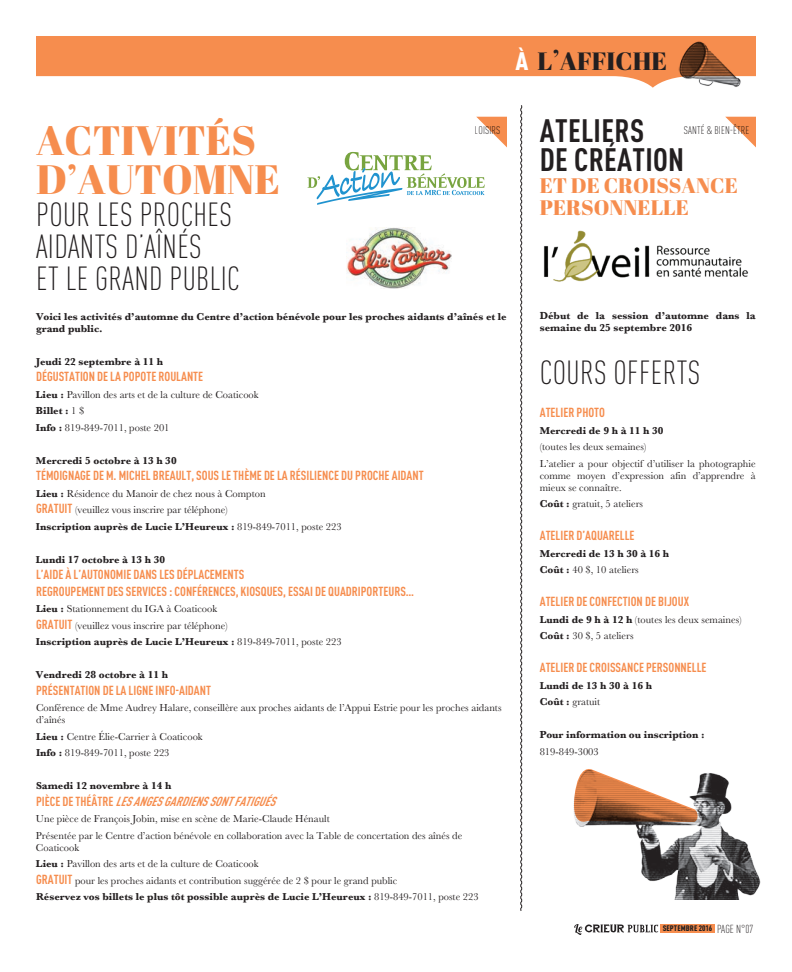
<style>
.page{position:relative;width:792px;height:972px;background:#fff}
.page>*{position:absolute;margin:0;border:0;box-sizing:border-box;transform-origin:0 0}
.t1{font:41px/39px "Abril Fatface";color:#f68d4e}
.t2{font:300 condensed 33px/32px "DINOT";letter-spacing:.01em;color:#231f20}
.t3{font:700 condensed 32px/29px "DINOT";letter-spacing:.01em;color:#231f20}
.t4{font:25px "Abril Fatface";color:#231f20}
.t5{font:21px/22px "Abril Fatface";color:#f68d4e}
.t6{font:700 condensed 13px/16.5px "DINOT";color:#f68d4e}
.t7{font:italic 700 condensed 13px "DINOT";color:#f68d4e}
.t8{font:300 condensed 11.5px "DINOT";color:#231f20}
.t9{font:300 condensed 11px "DINOT";letter-spacing:.01em;color:#231f20}
.t10{font:10.5px/16.5px "Baskerville";color:#231f20}
.t11{font:700 10.5px/12px "Baskerville";color:#231f20}
.t12{font:900 condensed 8px "DINOT";letter-spacing:.01em;color:#231f20}
.s1{font-family:"DINOT";font-weight:900;font-stretch:condensed;color:#fff}
.s2{font-size:28px}
.s3{font-weight:700}
.s4{font-family:"Bask Old Face"}
.s5{font-weight:400}
.s6{font-family:"Bask Old Face";font-weight:400}
.s7{font-style:normal}
.s8{font-weight:300;font-size:11.5px}
</style>
<div class="page">
<div style="left:661px;top:924px;width:54px;height:9px;background:#f68d4e"></div>
<svg style="left:574px;top:924px;width:84px;height:11px"></svg>
<svg style="left:36px;top:36px;width:720px;height:52px;fill:#f68d4e"></svg>
<img style="left:679px;top:41px;width:62px;height:47px">
<svg style="left:725px;top:117px;width:31px;height:30px"></svg>
<img style="left:543px;top:230px;width:205px;height:52px">
<svg style="left:520px;top:105px;width:3px;height:806px"></svg>
<img style="left:346px;top:227px;width:106px;height:61px">
<svg style="left:307px;top:117px;width:200px;height:88px"></svg>
<img style="left:576px;top:773px;width:185px;height:127px">
<svg style="left:573px;top:769px;width:125px;height:54px"></svg>
<h3 class="t4" style="left:515px;top:43px;width:153px"><span class="s1">À</span> L<span class="s2">’</span>AFFICHE</h3>
<h1 class="t1" style="left:36px;top:120px;width:246px">ACTIVITÉS<br>D’AUTOMNE</h1>
<h2 class="t2" style="left:36px;top:198px;width:205px">POUR LES PROCHES<br>AIDANTS D’AÎNÉS<br>ET LE GRAND PUBLIC</h2>
<p class="t11" style="left:36px;top:310px;width:472px">Voici les activités d’automne du Centre d’action bénévole pour les proches aidants d’aînés et le grand public.</p>
<p class="t11" style="left:36px;top:355px;width:129px">Jeudi 22 septembre à 11 h</p>
<p class="t6" style="left:36px;top:368px;width:169px">DÉGUSTATION DE LA POPOTE ROULANTE</p>
<p class="t10" style="left:36px;top:386px;width:224px"><span class="s3">Lieu :</span> Pavillon des arts et de la culture de Coaticook<br><span class="s3">Billet :</span> 1 <span class="s4">$<br></span><span class="s3">Info :</span> 819-849-7011, poste 201</p>
<p class="t11" style="left:36px;top:454px;width:142px">Mercredi 5 octobre à 13 h 30</p>
<p class="t6" style="left:36px;top:467px;width:389px">TÉMOIGNAGE DE M. MICHEL BREAULT, SOUS LE THÈME DE LA RÉSILIENCE DU PROCHE AIDANT</p>
<p class="t10" style="left:36px;top:485px;width:231px"><span class="s3">Lieu :</span> Résidence du Manoir de chez nous à Compton</p>
<p class="t6" style="left:36px;top:500px;width:7px">GRATUIT</p>
<h3 class="t3" style="left:540px;top:116px;width:146px">ATELIERS<br>DE CRÉATION</h3>
<h3 class="t5" style="left:540px;top:174px;width:200px">ET DE CROISSANCE<br>PERSONNELLE</h3>
<p class="t9" style="left:475px;top:124px;width:26px">LOISIRS</p>
<p class="t9" style="left:684px;top:124px;width:67px">SANTÉ &amp; BIEN-ÊTRE</p>
<p class="t11" style="left:540px;top:310px;width:218px">Début de la session d’automne dans la semaine du 25 septembre 2016</p>
<h2 class="t2" style="left:540px;top:357px;width:159px">COURS OFFERTS</h2>
<p class="t6" style="left:540px;top:404px;width:67px">ATELIER PHOTO</p>
<p class="t11" style="left:540px;top:424px;width:125px">Mercredi de 9 h à 11 h 30</p>
<p class="t10" style="left:540px;top:439px;width:218px">(toutes les deux semaines)<br>L’atelier a pour objectif d’utiliser la photographie</p>
<p class="t10" style="left:540px;top:469px;width:217px;line-height:12px">comme moyen d’expression afin d’apprendre à mieux se connaître.</p>
<p class="t10" style="left:540px;top:496px;width:105px"><span class="s3">Coût :</span> gratuit, 5 ateliers</p>
<p class="t6" style="left:540px;top:527px;width:96px">ATELIER D’AQUARELLE</p>
<p class="t11" style="left:540px;top:545px;width:131px;line-height:16.5px">Mercredi de 13 h 30 à 16 h<br>Coût : <span class="s5">40</span> <span class="s6">$</span><span class="s5">, 10 ateliers</span></p>
<p class="t6" style="left:540px;top:593px;width:151px">ATELIER DE CONFECTION DE BIJOUX</p>
<p class="t10" style="left:540px;top:611px;width:204px"><span class="s3">Lundi de 9 h à 12 h</span> (toutes les deux semaines)<br><span class="s3">Coût :</span> 30 <span class="s4">$</span>, 5 ateliers</p>
<p class="t6" style="left:540px;top:659px;width:168px">ATELIER DE CROISSANCE PERSONNELLE</p>
<p class="t11" style="left:540px;top:677px;width:114px;line-height:16.5px">Lundi de 13 h 30 à 16 h<br>Coût : <span class="s5">gratuit</span></p>
<p class="t11" style="left:540px;top:729px;width:166px">Pour information ou inscription :</p>
<p class="t10" style="left:540px;top:743px;width:61px">819-849-3003</p>
<p class="t10" style="left:36px;top:502px;width:307px;text-indent:39px">(veuillez vous inscrire par téléphone)<br><span class="s3">Inscription auprès de Lucie L’Heureux :</span> 819-849-7011, poste 223</p>
<p class="t11" style="left:36px;top:553px;width:131px">Lundi 17 octobre à 13 h 30</p>
<p class="t6" style="left:36px;top:566px;width:380px">L’AIDE À L’AUTONOMIE DANS LES DÉPLACEMENTS<br>REGROUPEMENT DES SERVICES : CONFÉRENCES, KIOSQUES, ESSAI DE QUADRIPORTEURS…</p>
<p class="t10" style="left:36px;top:601px;width:183px"><span class="s3">Lieu :</span> Stationnement du IGA à Coaticook</p>
<p class="t6" style="left:36px;top:616px;width:7px">GRATUIT</p>
<p class="t10" style="left:36px;top:617px;width:307px;text-indent:39px">(veuillez vous inscrire par téléphone)<br><span class="s3">Inscription auprès de Lucie L’Heureux :</span> 819-849-7011, poste 223</p>
<p class="t11" style="left:36px;top:669px;width:134px">Vendredi 28 octobre à 11 h</p>
<p class="t6" style="left:36px;top:682px;width:176px">PRÉSENTATION DE LA LIGNE INFO-AIDANT</p>
<p class="t10" style="left:36px;top:702px;width:467px;line-height:12px">Conférence de Mme Audrey Halare, conseillère aux proches aidants de l’Appui Estrie pour les proches aidants d’aînés</p>
<p class="t10" style="left:36px;top:728px;width:168px"><span class="s3">Lieu :</span> Centre Élie-Carrier à Coaticook<br><span class="s3">Info :</span> 819-849-7011, poste 223</p>
<p class="t11" style="left:36px;top:780px;width:137px">Samedi 12 novembre à 14 h</p>
<p class="t7" style="left:36px;top:793px;width:241px"><span class="s7">P I È C E D E T H É Â T R E</span> LES ANGES GARDIENS SONTFATIGUÉS</p>
<p class="t10" style="left:36px;top:811px;width:428px">Une pièce de François Jobin, mise en scène de Marie-Claude Hénault<br>Présentée par le Centre d’action bénévole en collaboration avec la Table de concertation des aînés de</p>
<p class="t10" style="left:36px;top:839px;width:224px">Coaticook<br><span class="s3">Lieu :</span> Pavillon des arts et de la culture de Coaticook</p>
<p class="t6" style="left:36px;top:871px;width:7px">GRATUIT</p>
<p class="t10" style="left:36px;top:872px;width:444px;text-indent:39px">pour les proches aidants et contribution suggérée de 2 <span class="s4">$</span> pour le grand public<br><span class="s3">Réservez vos billets le plus tôt possible auprès de Lucie L’Heureux :</span> 819-849-7011, poste 223</p>
<p class="t12" style="left:663px;top:924px;width:60px">SEPTEMBRE 2016 <span class="s8">PAGE</span></p>
<p class="t8" style="left:736px;top:922px;width:19px">N°07</p>
</div>
